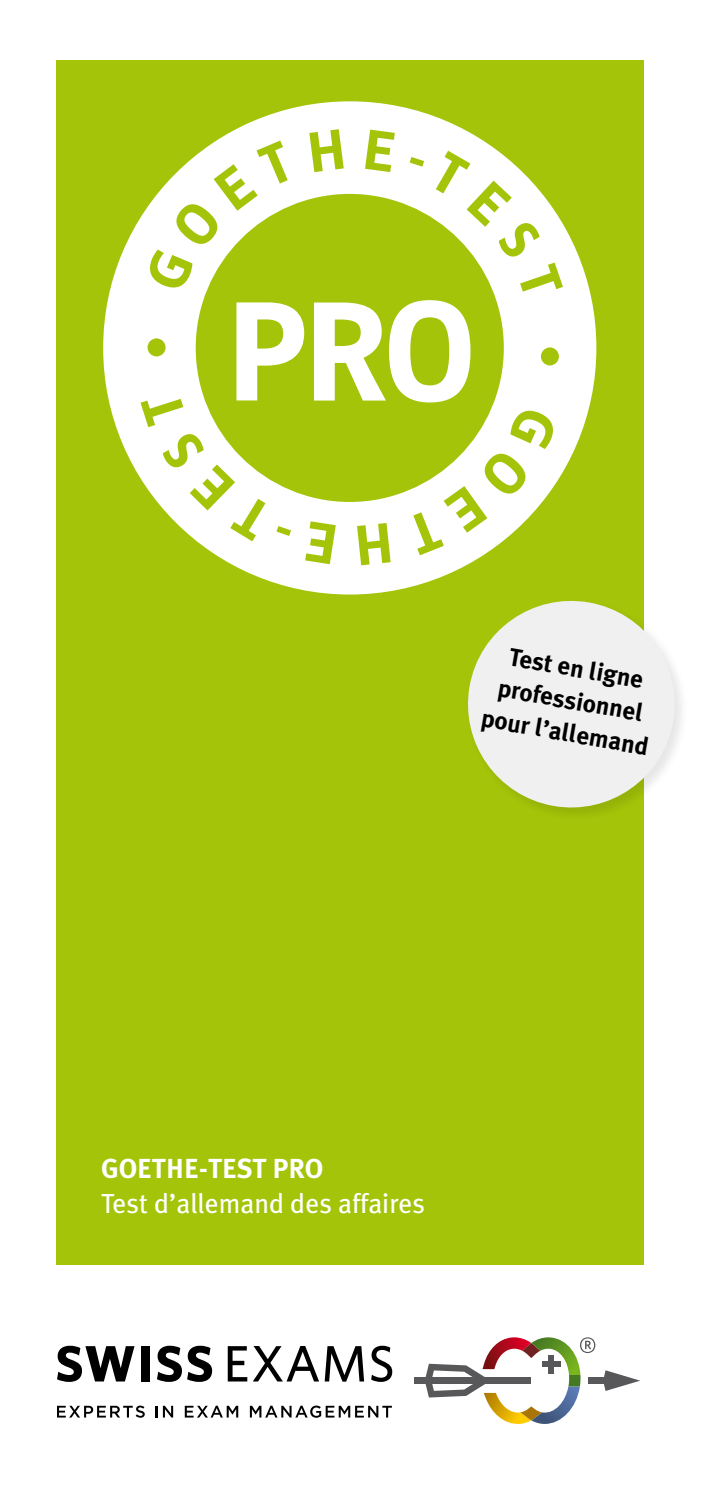
<style>
.page{position:relative;width:702px;height:1489px;background:#fff}
.page>*{position:absolute;margin:0;border:0;box-sizing:border-box;transform-origin:0 0}
.t1{font:27.5px "Meta Plus";color:#fff}
.t2{font:700 27.5px "Meta Plus";color:#fff}
.t3{font:700 25px/32.5px "Meta Plus";color:#000;text-align:center}
</style>
<div class="page">
<div style="left:56px;top:60px;width:587px;height:1204px;background:#a4c409"></div>
<svg style="left:603px;top:1370px;width:37px;height:20px"></svg>
<div style="left:414px;top:1377px;width:117px;height:6px;background:#58585a"></div>
<div style="left:588px;top:1377px;width:29px;height:6px;background:#58585a"></div>
<svg style="left:425px;top:1337px;width:170px;height:86px"></svg>
<svg style="left:57px;top:1345px;width:77px;height:36px"></svg>
<div style="left:141px;top:1345px;width:9px;height:36px;background:#000"></div>
<svg style="left:157px;top:1345px;width:55px;height:36px"></svg>
<svg style="left:228px;top:1346px;width:19px;height:35px"></svg>
<svg style="left:253px;top:1346px;width:111px;height:35px"></svg>
<svg style="left:371px;top:1345px;width:21px;height:36px"></svg>
<svg style="left:57px;top:1405px;width:88px;height:12px"></svg>
<svg style="left:156px;top:1405px;width:17px;height:12px"></svg>
<svg style="left:185px;top:1405px;width:53px;height:12px"></svg>
<svg style="left:250px;top:1405px;width:142px;height:12px"></svg>
<svg style="left:103px;top:101px;width:493px;height:493px"></svg>
<svg style="left:147px;top:140px;width:141px;height:150px"></svg>
<svg style="left:309px;top:129px;width:35px;height:43px"></svg>
<svg style="left:365px;top:130px;width:30px;height:42px"></svg>
<svg style="left:436px;top:151px;width:127px;height:140px"></svg>
<div style="left:541px;top:347px;width:18px;height:18px;background:#a4c409;border-radius:50%"></div>
<svg style="left:409px;top:157px;width:15px;height:10px"></svg>
<svg style="left:140px;top:300px;width:415px;height:265px"></svg>
<div style="left:465px;top:598px;width:223px;height:223px;background:#000;opacity:.1"></div>
<svg style="left:459px;top:592px;width:224px;height:223px;fill:#f0f0f1"></svg>
<p class="t3" style="left:495px;top:637px;width:171px;rotate:10deg">Test en ligne professionnel pour l’allemand</p>
<p class="t2" style="left:101px;top:1152px;width:223px">GOETHE-TEST PRO</p>
<p class="t1" style="left:101px;top:1187px;width:325px">Test d’allemand des affaires</p>
</div>
